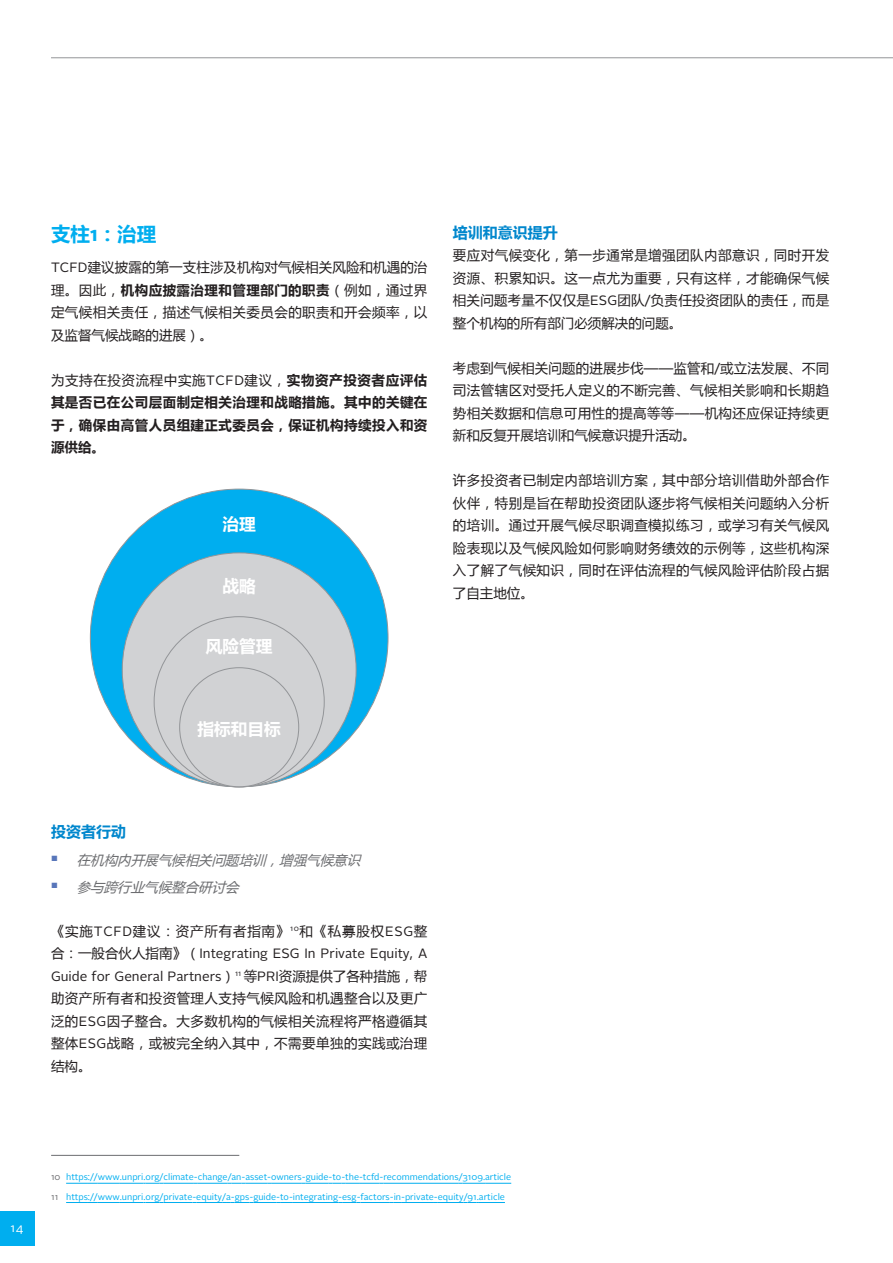
<style>
.page{position:relative;width:893px;height:1263px;background:#fff}
.page>*{position:absolute;margin:0;border:0;box-sizing:border-box;transform-origin:0 0}
.t1{font:700 19.5px "Microsoft Ya Hei";color:#00aeef}
.t2{font:700 16.65px "Microsoft Ya Hei";color:#fff}
.t3{font:700 15px "Microsoft Ya Hei";color:#0087cd}
.t4{font:13.5px/22.5px "Microsoft Ya Hei";letter-spacing:.035em;color:#231f20;text-align:justify}
.t5{font:700 13.5px/22.5px "Microsoft Ya Hei";letter-spacing:.035em;color:#231f20;text-align:justify}
.t6{font:13.5px/22.5px "Alright Sans";color:#231f20}
.t7{font:italic 13.5px "Microsoft Ya Hei";color:#6c6d70}
.t8{font:13.5px "Microsoft Ya Hei";letter-spacing:.06em;color:#231f20}
.t9{font:12px "Alright Sans";color:#fff}
.t10{font:9px/19.2px "Alright Sans";color:#00aeef}
.s1{font-family:"Alright Sans"}
.s2{font-weight:700}
.s3{font-weight:400}
.s4{font-family:"Alright Sans";font-weight:400}
.s5{font-family:"Microsoft Ya Hei"}
.s6{color:#6c6d70}
</style>
<div class="page">
<hr style="left:51px;top:57px;width:842px;height:1px;background:#939598">
<div style="left:0;top:1212px;width:34px;height:34px;background:#00aeef"></div>
<hr style="left:51px;top:1155px;width:188px;height:1px;background:#6c6d70">
<svg style="left:66px;top:1183px;width:97px;height:1px"></svg>
<hr style="left:163px;top:1183px;width:31px;height:1px;background:#00aeef">
<hr style="left:198px;top:1183px;width:30px;height:1px;background:#00aeef">
<svg style="left:228px;top:1183px;width:43px;height:1px"></svg>
<hr style="left:271px;top:1183px;width:31px;height:1px;background:#00aeef">
<svg style="left:302px;top:1183px;width:81px;height:1px"></svg>
<hr style="left:383px;top:1183px;width:76px;height:1px;background:#00aeef">
<svg style="left:459px;top:1183px;width:52px;height:1px"></svg>
<svg style="left:66px;top:1202px;width:227px;height:1px"></svg>
<hr style="left:293px;top:1202px;width:45px;height:1px;background:#00aeef">
<svg style="left:338px;top:1202px;width:167px;height:1px"></svg>
<div style="left:90px;top:489px;width:298px;height:298px;background:#00aeef;border-radius:50%"></div>
<div style="left:122px;top:553px;width:234px;height:234px;background:#d1d2d4;border-radius:50%"></div>
<h1 class="t1" style="left:51px;top:221px;width:107px">支柱<span class="s1">1</span>：治理</h1>
<p class="t4" style="left:51px;top:256px;width:378px"><span class="s1">TCFD</span>建议披露的第一支柱涉及机构对气候相关风险和机遇的治理。因此，<span class="s2">机构应披露治理和管理部门的职责</span>（例如，通过界定气候相关责任，描述气候相关委员会的职责和开会频率，以及监督气候战略的进展）。</p>
<p class="t5" style="left:51px;top:368px;width:378px"><span class="s3">为支持在投资流程中实施</span><span class="s4">TCFD</span><span class="s3">建议，</span>实物资产投资者应评估其是否已在公司层面制定相关治理和战略措施。其中的关键在于，确保由高管人员组建正式委员会，保证机构持续投入和资源供给。</p>
<p class="t2" style="left:222px;top:512px;width:35px">治理</p>
<p class="t2" style="left:222px;top:574px;width:35px">战略</p>
<p class="t2" style="left:206px;top:635px;width:68px">风险管理</p>
<p class="t3" style="left:453px;top:222px;width:106px">培训和意识提升</p>
<p class="t4" style="left:453px;top:244px;width:378px">要应对气候变化，第一步通常是增强团队内部意识，同时开发资源、积累知识。这一点尤为重要，只有这样，才能确保气候相关问题考量不仅仅是<span class="s1">ESG</span>团队/负责任投资团队的责任，而是整个机构的所有部门必须解决的问题。</p>
<p class="t4" style="left:453px;top:356px;width:378px">考虑到气候相关问题的进展步伐——监管和/或立法发展、不同司法管辖区对受托人定义的不断完善、气候相关影响和长期趋势相关数据和信息可用性的提高等等——机构还应保证持续更新和反复开展培训和气候意识提升活动。</p>
<p class="t4" style="left:453px;top:469px;width:378px">许多投资者已制定内部培训方案，其中部分培训借助外部合作伙伴，特别是旨在帮助投资团队逐步将气候相关问题纳入分析的培训。通过开展气候尽职调查模拟练习，或学习有关气候风险表现以及气候风险如何影响财务绩效的示例等，这些机构深入了解了气候知识，同时在评估流程的气候风险评估阶段占据了自主地位。</p>
<p class="t2" style="left:197px;top:717px;width:85px">指标和目标</p>
<p class="t3" style="left:51px;top:821px;width:76px">投资者行动</p>
<p class="t7" style="left:51px;top:851px;width:315px"><sup>■</sup> 在机构内开展气候相关问题培训，增强气候意识</p>
<p class="t7" style="left:51px;top:877px;width:194px"><sup>■</sup> 参与跨行业气候整合研讨会</p>
<p class="t8" style="left:51px;top:922px;width:378px">《实施<span class="s1">TCFD</span>建议：资产所有者指南》<sup>10</sup>和《私募股权<span class="s1">ESG</span>整</p>
<p class="t6" style="left:51px;top:943px;width:378px"><span class="s5">合：一般合伙人指南》（</span>Integrating ESG In Private Equity<span class="s5">,</span> A<br>Guide for General Partners<span class="s5">）</span><sup>11</sup> <span class="s5">等</span>PRI<span class="s5">资源提供了各种措施，帮</span></p>
<p class="t4" style="left:51px;top:987px;width:378px">助资产所有者和投资管理人支持气候风险和机遇整合以及更广泛的<span class="s1">ESG</span>因子整合。大多数机构的气候相关流程将严格遵循其整体<span class="s1">ESG</span>战略，或被完全纳入其中，不需要单独的实践或治理结构。</p>
<p class="t9" style="left:10px;top:1220px;width:15px">14</p>
<p class="t10" style="left:51px;top:1168px;width:462px"><span class="s6">10</span> https<span class="s5">://</span>www<span class="s5">.</span>unpri<span class="s5">.</span>org<span class="s5">/</span>climate<span class="s5">-</span>change<span class="s5">/</span>an<span class="s5">-</span>asset<span class="s5">-</span>owners<span class="s5">-</span>guide<span class="s5">-</span>to<span class="s5">-</span>the<span class="s5">-</span>tcfd<span class="s5">-</span>recommendations<span class="s5">/</span>3109<span class="s5">.</span>article<br><span class="s6">11</span> https<span class="s5">://</span>www<span class="s5">.</span>unpri<span class="s5">.</span>org<span class="s5">/</span>private<span class="s5">-</span>equity<span class="s5">/</span>a<span class="s5">-</span>gps<span class="s5">-</span>guide<span class="s5">-</span>to<span class="s5">-</span>integrating<span class="s5">-</span>esg<span class="s5">-</span>factors<span class="s5">-</span>in<span class="s5">-</span>private<span class="s5">-</span>equity<span class="s5">/</span>91<span class="s5">.</span>article</p>
</div>
